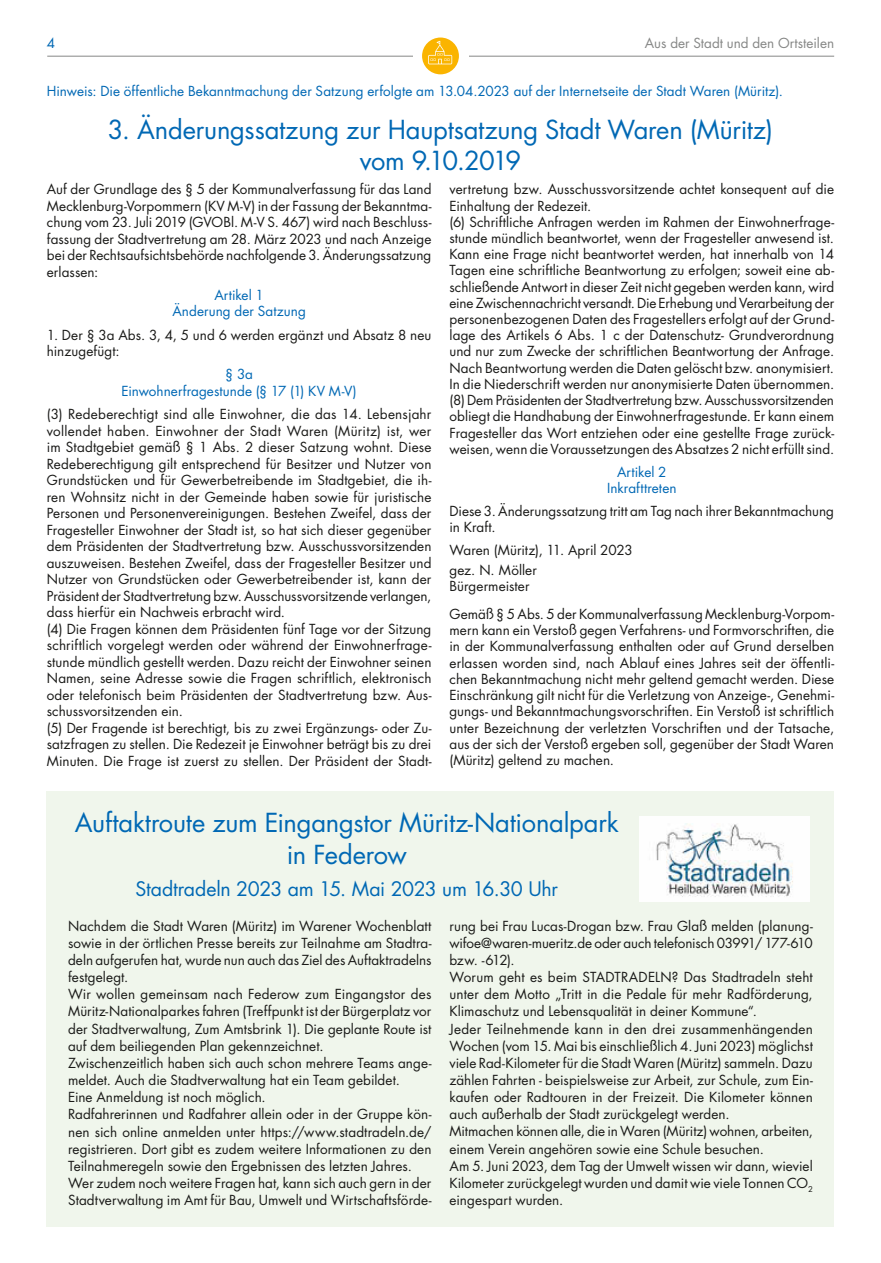
<style>
.page{position:relative;width:881px;height:1263px;background:#fff}
.page>*{position:absolute;margin:0;border:0;box-sizing:border-box;transform-origin:0 0}
.t1{font:25.5px/30.6px "Futura LT";letter-spacing:-.01em;color:#0068b4;text-align:center}
.t2{font:19.5px "Futura LT";letter-spacing:-.01em;color:#0068b4}
.t3{font:13.5px/17.1px "Futura LT";letter-spacing:.005em;color:#1a1a18}
.t4{font:13.5px/16.5px "Futura LT";letter-spacing:.005em;color:#0068b4;text-align:center}
.t5{font:13.5px "Futura LT";color:#868786}
</style>
<div class="page">
<hr style="left:47px;top:56px;width:786px;height:1px;background:#868786">
<div style="left:413px;top:47px;width:55px;height:18px;background:#fff"></div>
<div style="left:422px;top:38px;width:36px;height:36px;background:#fab400;border-radius:50%"></div>
<svg style="left:428px;top:41px;width:24px;height:23px"></svg>
<div style="left:47px;top:791px;width:786px;height:436px;background:#f0f6ec"></div>
<img style="left:639px;top:816px;width:170px;height:85px">
<p class="t4" style="left:47px;top:35px;width:10px">4</p>
<p class="t5" style="left:644px;top:34px;width:191px">Aus der Stadt und den Ortsteilen</p>
<p class="t4" style="left:47px;top:82px;width:737px">Hinweis: Die öffentliche Bekanntmachung der Satzung erfolgte am 13.04.2023 auf der Internetseite der Stadt Waren (Müritz).</p>
<h1 class="t1" style="left:108px;top:114px;width:666px">3. Änderungssatzung zur Hauptsatzung Stadt Waren (Müritz) vom 9.10.2019</h1>
<p class="t3" style="left:47px;top:181px;width:386px;line-height:16.5px;text-align:justify">Auf der Grundlage des § 5 der Kommunalverfassung für das Land Mecklenburg-Vorpommern (KV M-V) in der Fassung der Bekanntma&shy;chung vom 23. Juli 2019 (GVOBl. M-V S. 467) wird nach Beschluss&shy;fassung der Stadtvertretung am 28. März 2023 und nach Anzeige bei der Rechtsaufsichtsbehörde nachfolgende 3. Änderungssatzung erlassen:</p>
<p class="t4" style="left:172px;top:287px;width:135px">Artikel 1<br>Änderung der Satzung</p>
<p class="t3" style="left:47px;top:327px;width:386px;line-height:16.5px">1. Der § 3a Abs. 3, 4, 5 und 6 werden ergänzt und Absatz 8 neu hinzugefügt:</p>
<p class="t4" style="left:121px;top:366px;width:237px">§ 3a<br>Einwohnerfragestunde (§ 17 (1) KV M-V)</p>
<p class="t3" style="left:47px;top:406px;width:386px;line-height:16.5px">(3) Redeberechtigt sind alle Einwohner, die das 14. Lebensjahr vollendet haben. Einwohner der Stadt Waren (Müritz) ist, wer im Stadtgebiet gemäß § 1 Abs. 2 dieser Satzung wohnt. Diese Redeberechtigung gilt entsprechend für Besitzer und Nutzer von Grundstücken und für Gewerbetreibende im Stadtgebiet, die ih&shy;ren Wohnsitz nicht in der Gemeinde haben sowie für juristische Personen und Personenvereinigungen. Bestehen Zweifel, dass der Fragesteller Einwohner der Stadt ist, so hat sich dieser gegenüber dem Präsidenten der Stadtvertretung bzw. Ausschussvorsitzenden auszuweisen. Bestehen Zweifel, dass der Fragesteller Besitzer und Nutzer von Grundstücken oder Gewerbetreibender ist, kann der Präsident der Stadtvertretung bzw. Ausschussvorsitzende verlangen, dass hierfür ein Nachweis erbracht wird.<br>(4) Die Fragen können dem Präsidenten fünf Tage vor der Sitzung schriftlich vorgelegt werden oder während der Einwohnerfrage&shy;stunde mündlich gestellt werden. Dazu reicht der Einwohner seinen Namen, seine Adresse sowie die Fragen schriftlich, elektronisch oder telefonisch beim Präsidenten der Stadtvertretung bzw. Aus&shy;schussvorsitzenden ein.<br>(5) Der Fragende ist berechtigt, bis zu zwei Ergänzungs- oder Zu&shy;satzfragen zu stellen. Die Redezeit je Einwohner beträgt bis zu drei Minuten. Die Frage ist zuerst zu stellen. Der Präsident der Stadt-</p>
<p class="t3" style="left:449px;top:181px;width:386px;line-height:16.2px">vertretung bzw. Ausschussvorsitzende achtet konsequent auf die Einhaltung der Redezeit.<br>(6) Schriftliche Anfragen werden im Rahmen der Einwohnerfrage&shy;stunde mündlich beantwortet, wenn der Fragesteller anwesend ist.<br>Kann eine Frage nicht beantwortet werden, hat innerhalb von 14<br>Tagen eine schriftliche Beantwortung zu erfolgen; soweit eine ab&shy;schließende Antwort in dieser Zeit nicht gegeben werden kann, wird eine Zwischennachricht versandt. Die Erhebung und Verarbeitung der personenbezogenen Daten des Fragestellers erfolgt auf der Grund&shy;lage des Artikels 6 Abs. 1 c der Datenschutz- Grundverordnung und nur zum Zwecke der schriftlichen Beantwortung der Anfrage.<br>Nach Beantwortung werden die Daten gelöscht bzw. anonymisiert.<br>In die Niederschrift werden nur anonymisierte Daten übernommen. (8) Dem Präsidenten der Stadtvertretung bzw. Ausschussvorsitzenden obliegt die Handhabung der Einwohnerfragestunde. Er kann einem Fragesteller das Wort entziehen oder eine gestellte Frage zurück&shy;weisen, wenn die Voraussetzungen des Absatzes 2 nicht erfüllt sind.</p>
<p class="t4" style="left:606px;top:464px;width:71px">Artikel 2<br>Inkrafttreten</p>
<p class="t3" style="left:449px;top:503px;width:386px;line-height:16.2px">Diese 3. Änderungssatzung tritt am Tag nach ihrer Bekanntmachung in Kraft.</p>
<p class="t3" style="left:449px;top:540px;width:185px;line-height:19.5px">Waren (Müritz), 11. April 2023 gez. N. Möller</p>
<p class="t3" style="left:449px;top:572px;width:386px;line-height:28px">Bürgermeister<br>Gemäß § 5 Abs. 5 der Kommunalverfassung Mecklenburg-Vorpom-</p>
<p class="t3" style="left:449px;top:622px;width:386px;line-height:16.2px;text-align:justify">mern kann ein Verstoß gegen Verfahrens- und Formvorschriften, die in der Kommunalverfassung enthalten oder auf Grund derselben erlassen worden sind, nach Ablauf eines Jahres seit der öffentli&shy;chen Bekanntmachung nicht mehr geltend gemacht werden. Diese Einschränkung gilt nicht für die Verletzung von Anzeige-, Genehmi&shy;gungs- und Bekanntmachungsvorschriften. Ein Verstoß ist schriftlich unter Bezeichnung der verletzten Vorschriften und der Tatsache, aus der sich der Verstoß ergeben soll, gegenüber der Stadt Waren (Müritz) geltend zu machen.</p>
<h1 class="t1" style="left:75px;top:807px;width:545px;line-height:31.5px">Auftaktroute zum Eingangstor Müritz-Nationalpark in Federow</h1>
<h2 class="t2" style="left:135px;top:877px;width:424px">Stadtradeln 2023 am 15. Mai 2023 um 16.30 Uhr</h2>
<p class="t3" style="left:68px;top:917px;width:365px">Nachdem die Stadt Waren (Müritz) im Warener Wochenblatt sowie in der örtlichen Presse bereits zur Teilnahme am Stadtra&shy;deln aufgerufen hat, wurde nun auch das Ziel des Auftaktradelns festgelegt.<br>Wir wollen gemeinsam nach Federow zum Eingangstor des Müritz-Nationalparkes fahren (Treffpunkt ist der Bürgerplatz vor der Stadtverwaltung, Zum Amtsbrink 1). Die geplante Route ist auf dem beiliegenden Plan gekennzeichnet.<br>Zwischenzeitlich haben sich auch schon mehrere Teams ange&shy;meldet. Auch die Stadtverwaltung hat ein Team gebildet.<br>Eine Anmeldung ist noch möglich.<br>Radfahrerinnen und Radfahrer allein oder in der Gruppe kön&shy;nen sich online anmelden unter https://www.stadtradeln.de/ registrieren. Dort gibt es zudem weitere Informationen zu den Teilnahmeregeln sowie den Ergebnissen des letzten Jahres.<br>Wer zudem noch weitere Fragen hat, kann sich auch gern in der Stadtverwaltung im Amt für Bau, Umwelt und Wirtschaftsförde-</p>
<p class="t3" style="left:449px;top:917px;width:365px">rung bei Frau Lucas-Drogan bzw. Frau Glaß melden (planung&shy;wifoe@waren-mueritz.de oder auch telefonisch 03991/ 177-610 bzw. -612).<br>Worum geht es beim STADTRADELN? Das Stadtradeln steht unter dem Motto „Tritt in die Pedale für mehr Radförderung, Klimaschutz und Lebensqualität in deiner Kommune“.<br>Jeder Teilnehmende kann in den drei zusammenhängenden Wochen (vom 15. Mai bis einschließlich 4. Juni 2023) möglichst viele Rad-Kilometer für die Stadt Waren (Müritz) sammeln. Dazu zählen Fahrten - beispielsweise zur Arbeit, zur Schule, zum Ein&shy;kaufen oder Radtouren in der Freizeit. Die Kilometer können auch außerhalb der Stadt zurückgelegt werden.<br>Mitmachen können alle, die in Waren (Müritz) wohnen, arbeiten, einem Verein angehören sowie eine Schule besuchen.<br>Am 5. Juni 2023, dem Tag der Umwelt wissen wir dann, wieviel Kilometer zurückgelegt wurden und damit wie viele Tonnen CO<sub>2 </sub>eingespart wurden.</p>
</div>
